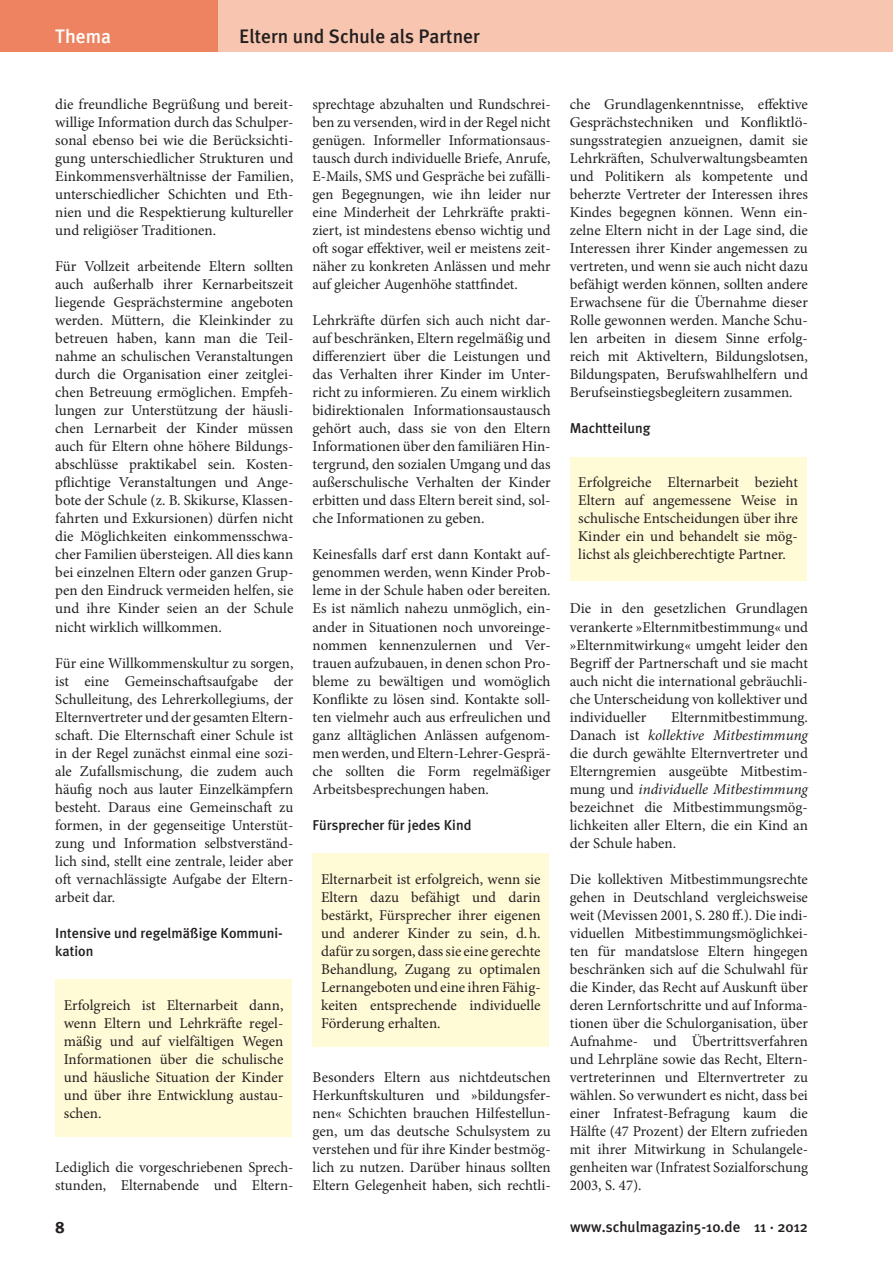
<style>
.page{position:relative;width:893px;height:1263px;background:#fff}
.page>*{position:absolute;margin:0;border:0;box-sizing:border-box;transform-origin:0 0}
.t1{font:19.5px "Meta Plus CV Medium";color:#231f20}
.t2{font:19.5px "Meta Plus CV Medium";color:#fff}
.t3{font:16.5px "Meta Plus CV Bold";color:#231f20}
.t4{font:15px/18px "Minion Pro";color:#231f20;text-align:justify}
.t5{font:15px "Meta Plus CV Medium";color:#231f20}
.t6{font:14.25px/18px "Meta Plus CV Medium";color:#231f20}
.s1{font-style:italic}
</style>
<div class="page">
<div style="left:0;top:0;width:893px;height:51px;background:#f8c6b0"></div>
<div style="left:0;top:0;width:218px;height:51px;background:#ed8361"></div>
<div style="left:570px;top:457px;width:236px;height:124px;background:#fffbd6"></div>
<div style="left:313px;top:853px;width:236px;height:194px;background:#fffbd6"></div>
<div style="left:55px;top:979px;width:237px;height:158px;background:#fffbd6"></div>
<h1 class="t2" style="left:55px;top:25px;width:57px">Thema</h1>
<h1 class="t1" style="left:239px;top:25px;width:242px">Eltern und Schule als Partner</h1>
<p class="t4" style="left:55px;top:96px;width:240px">die freundliche Begrüßung und bereit&shy;willige Information durch das Schulper&shy;sonal ebenso bei wie die Berücksichti&shy;gung unterschiedlicher Strukturen und Einkommensverhältnisse der Familien, unterschiedlicher Schichten und Eth&shy;nien und die Respektierung kultureller und religiöser Traditionen.</p>
<p class="t4" style="left:55px;top:258px;width:240px">Für Vollzeit arbeitende Eltern sollten auch außerhalb ihrer Kernarbeitszeit liegende Gesprächstermine angeboten werden. Müttern, die Kleinkinder zu betreuen haben, kann man die Teil&shy;nahme an schulischen Veranstaltungen durch die Organisation einer zeitglei&shy;chen Betreuung ermöglichen. Empfeh&shy;lungen zur Unterstützung der häusli&shy;chen Lernarbeit der Kinder müssen auch für Eltern ohne höhere Bildungs&shy;abschlüsse praktikabel sein. Kosten&shy;pflichtige Veranstaltungen und Ange&shy;bote der Schule (z. B. Skikurse, Klassen&shy;fahrten und Exkursionen) dürfen nicht die Möglichkeiten einkommensschwa&shy;cher Familien übersteigen. All dies kann bei einzelnen Eltern oder ganzen Grup&shy;pen den Eindruck vermeiden helfen, sie und ihre Kinder seien an der Schule nicht wirklich willkommen.</p>
<p class="t4" style="left:55px;top:654px;width:240px">Für eine Willkommenskultur zu sorgen, ist eine Gemeinschaftsaufgabe der Schulleitung, des Lehrerkollegiums, der Elternvertreter und der gesamten Eltern&shy;schaft. Die Elternschaft einer Schule ist in der Regel zunächst einmal eine sozi&shy;ale Zufallsmischung, die zudem auch häufig noch aus lauter Einzelkämpfern besteht. Daraus eine Gemeinschaft zu formen, in der gegenseitige Unterstüt&shy;zung und Information selbstverständ&shy;lich sind, stellt eine zentrale, leider aber oft vernachlässigte Aufgabe der Eltern&shy;arbeit dar.</p>
<p class="t6" style="left:55px;top:923px;width:229px">Intensive und regelmäßige Kommuni&shy;kation</p>
<p class="t4" style="left:64px;top:996px;width:221px">Erfolgreich ist Elternarbeit dann, wenn Eltern und Lehrkräfte regel&shy;mäßig und auf vielfältigen Wegen Informationen über die schulische und häusliche Situation der Kinder und über ihre Entwicklung austau&shy;schen.</p>
<p class="t4" style="left:55px;top:1158px;width:240px">Lediglich die vorgeschriebenen Sprech&shy;stunden, Elternabende und Eltern-</p>
<p class="t4" style="left:313px;top:96px;width:240px">sprechtage abzuhalten und Rundschrei&shy;ben zu versenden, wird in der Regel nicht genügen. Informeller Informationsaus&shy;tausch durch individuelle Briefe, Anrufe, E-Mails, SMS und Gespräche bei zufälli&shy;gen Begegnungen, wie ihn leider nur eine Minderheit der Lehrkräfte prakti&shy;ziert, ist mindestens ebenso wichtig und oft sogar effektiver, weil er meistens zeit&shy;näher zu konkreten Anlässen und mehr auf gleicher Augenhöhe stattfindet.</p>
<p class="t4" style="left:313px;top:312px;width:240px">Lehrkräfte dürfen sich auch nicht dar&shy;auf beschränken, Eltern regelmäßig und differenziert über die Leistungen und das Verhalten ihrer Kinder im Unter&shy;richt zu informieren. Zu einem wirklich bidirektionalen Informationsaustausch gehört auch, dass sie von den Eltern Informationen über den familiären Hin&shy;tergrund, den sozialen Umgang und das außerschulische Verhalten der Kinder erbitten und dass Eltern bereit sind, sol&shy;che Informationen zu geben.</p>
<p class="t4" style="left:313px;top:546px;width:240px">Keinesfalls darf erst dann Kontakt auf&shy;genommen werden, wenn Kinder Prob&shy;leme in der Schule haben oder bereiten.<br>Es ist nämlich nahezu unmöglich, ein&shy;ander in Situationen noch unvoreinge&shy;nommen kennenzulernen und Ver&shy;trauen aufzubauen, in denen schon Pro&shy;bleme zu bewältigen und womöglich Konflikte zu lösen sind. Kontakte soll&shy;ten vielmehr auch aus erfreulichen und ganz alltäglichen Anlässen aufgenom&shy;men werden, und Eltern-Lehrer-Gesprä&shy;che sollten die Form regelmäßiger Arbeitsbesprechungen haben.</p>
<p class="t6" style="left:313px;top:815px;width:160px">Fürsprecher für jedes Kind</p>
<p class="t4" style="left:321px;top:870px;width:221px">Elternarbeit ist erfolgreich, wenn sie Eltern dazu befähigt und darin bestärkt, Fürsprecher ihrer eigenen und anderer Kinder zu sein, d.h. dafür zu sorgen, dass sie eine gerechte Behandlung, Zugang zu optimalen Lernangeboten und eine ihren Fähig&shy;keiten entsprechende individuelle Förderung erhalten.</p>
<p class="t4" style="left:313px;top:1068px;width:240px">Besonders Eltern aus nichtdeutschen Herkunftskulturen und »bildungsfer&shy;nen« Schichten brauchen Hilfestellun&shy;gen, um das deutsche Schulsystem zu verstehen und für ihre Kinder bestmög&shy;lich zu nutzen. Darüber hinaus sollten Eltern Gelegenheit haben, sich rechtli-</p>
<p class="t4" style="left:570px;top:96px;width:240px">che Grundlagenkenntnisse, effektive Gesprächstechniken und Konfliktlö&shy;sungsstrategien anzueignen, damit sie Lehrkräften, Schulverwaltungsbeamten und Politikern als kompetente und beherzte Vertreter der Interessen ihres Kindes begegnen können. Wenn ein&shy;zelne Eltern nicht in der Lage sind, die Interessen ihrer Kinder angemessen zu vertreten, und wenn sie auch nicht dazu befähigt werden können, sollten andere Erwachsene für die Übernahme dieser Rolle gewonnen werden. Manche Schu&shy;len arbeiten in diesem Sinne erfolg&shy;reich mit Aktiveltern, Bildungslotsen, Bildungspaten, Berufswahlhelfern und Berufseinstiegsbegleitern zusammen.</p>
<p class="t6" style="left:570px;top:419px;width:82px">Machtteilung</p>
<p class="t4" style="left:578px;top:474px;width:221px">Erfolgreiche Elternarbeit bezieht Eltern auf angemessene Weise in schulische Entscheidungen über ihre Kinder ein und behandelt sie mög&shy;lichst als gleichberechtigte Partner.</p>
<p class="t4" style="left:570px;top:600px;width:240px">Die in den gesetzlichen Grundlagen verankerte »Elternmitbestimmung« und »Elternmitwirkung« umgeht leider den Begriff der Partnerschaft und sie macht auch nicht die international gebräuchli&shy;che Unterscheidung von kollektiver und individueller</p>
<p class="t4" style="left:570px;top:708px;width:240px;text-indent:101px">Elternmitbestimmung.<br>Danach ist <span class="s1">kollektive Mitbestimmung </span>die durch gewählte Elternvertreter und Elterngremien ausgeübte Mitbestim&shy;mung und <span class="s1">individuelle Mitbestimmung </span>bezeichnet die Mitbestimmungsmög&shy;lichkeiten aller Eltern, die ein Kind an der Schule haben.</p>
<p class="t4" style="left:570px;top:870px;width:240px">Die kollektiven Mitbestimmungsrechte gehen in Deutschland vergleichsweise weit (Mevissen 2001, S. 280 ff.). Die indi&shy;viduellen Mitbestimmungsmöglichkei&shy;ten für mandatslose Eltern hingegen beschränken sich auf die Schulwahl für die Kinder, das Recht auf Auskunft über deren Lernfortschritte und auf Informa&shy;tionen über die Schulorganisation, über Aufnahme- und Übertrittsverfahren und Lehrpläne sowie das Recht, Eltern&shy;vertreterinnen und Elternvertreter zu wählen. So verwundert es nicht, dass bei einer Infratest-Befragung kaum die Hälfte (47 Prozent) der Eltern zufrieden mit ihrer Mitwirkung in Schulangele&shy;genheiten war (Infratest Sozialforschung 2003, S. 47).</p>
<p class="t3" style="left:55px;top:1218px;width:11px">8</p>
<p class="t5" style="left:570px;top:1218px;width:239px">www.schulmagazin5-10.de 11 · 2012</p>
</div>
